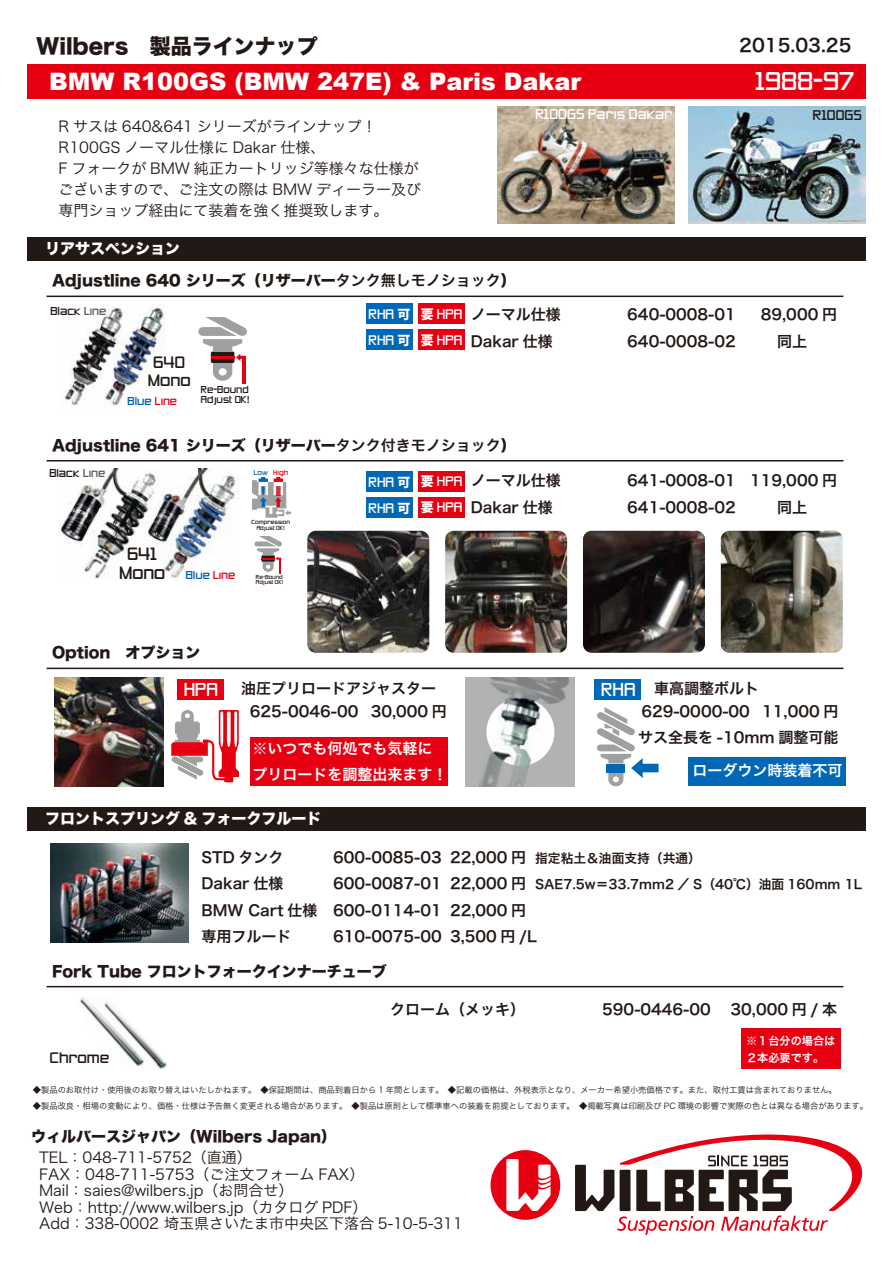
<style>
.page{position:relative;width:893px;height:1263px;background:#fff}
.page>*{position:absolute;margin:0;border:0;box-sizing:border-box;transform-origin:0 0}
.t1{font:900 24px "Arial";color:#fff}
.t2{font:24px "Zero Threes";color:#fff}
.t3{font:21px "Hira Kaku Std N W8";color:#221815}
.t4{font:18px "Hira Kaku Pro N W6";color:#221815}
.t5{font:17.4px "Zero Threes";color:#fff}
.t6{font:16.65px/19.6px "Zero Threes";color:#221815}
.t7{font:15.3px/18.1px "Zero Threes";color:#221815;text-align:center}
.t8{font:15px/26.2px "Hira Kaku Pro N W6";color:#221815}
.t9{font:15px/16.5px "Hira Kaku Pro N W3";color:#221815}
.t10{font:15px/32.4px "Hira Kaku Std N W8";color:#221815}
.t11{font:15px/26.2px "Hira Kaku Pro N W6";color:#fff}
.t12{font:15px "Hira Kaku Std N W8";color:#fff}
.t13{font:14.1px "Zero Threes";color:#221815}
.t14{font:13.2px "Zero Threes";color:#fff}
.t15{font:13.2px "Zero Threes";color:#221815}
.t16{font:12.9px/26px "Zero Threes";color:#fff}
.t17{font:12.75px/25.5px "Hira Kaku Pro N W6";color:#221815}
.t18{font:11.25px/17px "Hira Kaku Pro N W6";color:#fff}
.t19{font:10.65px "Zero Threes";color:#221815}
.t20{font:10.65px "Zero Threes";color:#005bac}
.t21{font:9.45px/9.9px "Zero Threes";color:#221815}
.t22{font:8.25px "Hira Kaku Pro N W3";color:#221815}
.t23{font:6.6px "Zero Threes";color:#e60012}
.t24{font:5.4px/5.7px "Zero Threes";color:#221815;text-align:center}
.t25{font:5.25px/5.6px "Zero Threes";color:#221815}
.s1{color:#fff}
.s2{font-family:"Hira Kaku Pro N W6"}
.s3{color:#595757}
.s4{color:#e60012}
.s5{font-family:"Koz Go Pr 6 N";font-weight:800}
.s6{color:#005bac}
.s7{font-size:10.65px;color:#005bac}
.s8{font-size:10.65px;color:#e60012}
</style>
<div class="page">
<div style="left:27px;top:808px;width:838px;height:23px;background:#221815"></div>
<img style="left:50px;top:843px;width:139px;height:100px">
<svg style="left:491px;top:1150px;width:69px;height:70px"></svg>
<svg style="left:575px;top:1134px;width:288px;height:101px"></svg>
<img style="left:307px;top:531px;width:122px;height:122px">
<div style="left:27px;top:64px;width:838px;height:35px;background:#e60012"></div>
<img style="left:688px;top:106px;width:177px;height:117px">
<img style="left:497px;top:106px;width:177px;height:117px">
<div style="left:27px;top:237px;width:838px;height:24px;background:#221815"></div>
<hr style="left:47px;top:296px;width:796px;height:1px;background:#221815">
<hr style="left:47px;top:460px;width:796px;height:1px;background:#221815">
<div style="left:418px;top:471px;width:47px;height:20px;background:#e60012"></div>
<div style="left:366px;top:471px;width:47px;height:20px;background:#0068b7"></div>
<div style="left:366px;top:497px;width:47px;height:20px;background:#0068b7"></div>
<div style="left:418px;top:497px;width:47px;height:20px;background:#e60012"></div>
<div style="left:418px;top:304px;width:47px;height:20px;background:#e60012"></div>
<div style="left:366px;top:304px;width:47px;height:20px;background:#0068b7"></div>
<div style="left:366px;top:330px;width:47px;height:20px;background:#0068b7"></div>
<div style="left:418px;top:330px;width:47px;height:20px;background:#e60012"></div>
<div style="left:250px;top:737px;width:197px;height:48px;background:#e60012"></div>
<hr style="left:47px;top:668px;width:796px;height:1px;background:#221815">
<svg style="left:466px;top:677px;width:109px;height:109px"></svg>
<div style="left:688px;top:757px;width:158px;height:28px;background:#0068b7"></div>
<div style="left:177px;top:679px;width:46px;height:21px;background:#e60012"></div>
<div style="left:594px;top:679px;width:47px;height:21px;background:#0068b7"></div>
<img style="left:55px;top:677px;width:109px;height:109px">
<svg style="left:171px;top:710px;width:68px;height:72px"></svg>
<svg style="left:597px;top:707px;width:62px;height:79px"></svg>
<img style="left:64px;top:304px;width:101px;height:102px">
<svg style="left:198px;top:318px;width:48px;height:63px"></svg>
<hr style="left:243px;top:357px;width:3px;height:27px;background:#e60012">
<svg style="left:254px;top:536px;width:28px;height:38px"></svg>
<img style="left:58px;top:468px;width:181px;height:111px">
<svg style="left:252px;top:477px;width:38px;height:41px"></svg>
<hr style="left:47px;top:986px;width:796px;height:1px;background:#221815">
<div style="left:741px;top:1028px;width:99px;height:41px;background:#e60012"></div>
<img style="left:80px;top:997px;width:87px;height:72px">
<img style="left:583px;top:531px;width:122px;height:122px">
<img style="left:445px;top:531px;width:122px;height:122px">
<img style="left:721px;top:531px;width:122px;height:122px">
<h2 class="t3" style="left:36px;top:34px;width:283px">Wilbers　製品ラインナップ</h2>
<p class="t4" style="left:739px;top:29px;width:114px">2015.03.25</p>
<h1 class="t2" style="left:755px;top:68px;width:101px">1988-97</h1>
<h1 class="t1" style="left:49px;top:64px;width:533px">BMW R100GS (BMW 247E) &amp; Paris Dakar</h1>
<p class="t9" style="left:59px;top:115px;width:364px;line-height:21px">R サスは 640&amp;641 シリーズがラインナップ！<br>R100GS ノーマル仕様に Dakar 仕様、<br>F フォークが BMW 純正カートリッジ等様々な仕様がございますので、ご注文の際は BMW ディーラー及び専門ショップ経由にて装着を強く推奨致します。</p>
<p class="t14" style="left:535px;top:107px;width:139px">R100GS Paris Dakar</p>
<p class="t15" style="left:813px;top:108px;width:51px">R100GS</p>
<p class="t10" style="left:52px;top:233px;width:465px;text-indent:-7px"><span class="s1">リアサスペンション<br></span>Adjustline 640 シリーズ（リザーバー<span class="s2">タンク無しモノショック</span>）</p>
<p class="t19" style="left:50px;top:305px;width:58px">Black <span class="s3">Line</span></p>
<p class="t7" style="left:148px;top:355px;width:44px">640<br>Mono</p>
<p class="t20" style="left:128px;top:395px;width:51px">Blue <span class="s4">Line</span></p>
<p class="t21" style="left:201px;top:385px;width:50px">Re-Bound<br>Adjust OK!</p>
<p class="t16" style="left:369px;top:303px;width:95px">RHA <span class="s5">可 要</span> HPA<br>RHA <span class="s5">可 要</span> HPA</p>
<p class="t8" style="left:471px;top:301px;width:91px">ノーマル仕様<br>Dakar 仕様</p>
<p class="t8" style="left:627px;top:301px;width:110px">640-0008-01<br>640-0008-02</p>
<p class="t8" style="left:761px;top:301px;width:78px;text-align:right">89,000 円同上　　</p>
<p class="t10" style="left:52px;top:429px;width:465px">Adjustline 641 シリーズ（リザーバー<span class="s2">タンク付きモノショック</span>）</p>
<p class="t16" style="left:369px;top:470px;width:95px">RHA <span class="s5">可 要</span> HPA<br>RHA <span class="s5">可 要</span> HPA</p>
<p class="t19" style="left:49px;top:468px;width:58px">Black <span class="s3">Line</span></p>
<p class="t23" style="left:254px;top:469px;width:36px"><span class="s6">Low</span> High</p>
<p class="t8" style="left:471px;top:467px;width:91px">ノーマル仕様<br>Dakar 仕様</p>
<p class="t8" style="left:627px;top:467px;width:110px">641-0008-01<br>641-0008-02</p>
<p class="t8" style="left:750px;top:467px;width:88px;text-align:right">119,000 円同上　　</p>
<p class="t6" style="left:119px;top:545px;width:118px;text-indent:8px">641<br>Mono <span class="s7">Blue</span> <span class="s8">Line</span></p>
<p class="t24" style="left:252px;top:520px;width:40px">Compression<br>Adjust OK!</p>
<p class="t25" style="left:256px;top:574px;width:29px">Re-Bound<br>Adjust OK!</p>
<p class="t10" style="left:52px;top:637px;width:150px">Option　オプション</p>
<p class="t8" style="left:250px;top:676px;width:199px;line-height:23px;text-indent:-9px">油圧プリロードアジャスター<br>625-0046-00 30,000 円</p>
<p class="t8" style="left:641px;top:676px;width:199px;line-height:23px;text-indent:13px">車高調整ボルト<br>629-0000-00 11,000 円</p>
<p class="t8" style="left:638px;top:724px;width:202px">サス全長を -10mm 調整可能</p>
<p class="t5" style="left:184px;top:680px;width:36px">HPA</p>
<p class="t5" style="left:601px;top:680px;width:36px">RHA</p>
<p class="t11" style="left:252px;top:734px;width:197px">※いつでも何処でも気軽にプリロードを調整出来ます！</p>
<p class="t11" style="left:693px;top:757px;width:152px">ローダウン時装着不可</p>
<p class="t12" style="left:45px;top:810px;width:278px">フロントスプリング &amp; フォークフルード</p>
<p class="t8" style="left:201px;top:844px;width:118px">STD タンク<br>Dakar 仕様<br>BMW Cart 仕様専用フルード</p>
<p class="t17" style="left:535px;top:845px;width:328px">指定粘土＆油面支持（共通）<br>SAE7.5w＝33.7mm2 ／ S（40℃）油面 160mm 1L</p>
<p class="t8" style="left:333px;top:844px;width:110px;text-align:justify">600-0085-03<br>600-0087-01<br>600-0114-01<br>610-0075-00</p>
<p class="t8" style="left:450px;top:844px;width:88px">22,000 円<br>22,000 円<br>22,000 円<br>3,500 円 /L</p>
<p class="t10" style="left:52px;top:955px;width:336px">Fork Tube フロントフォークインナーチューブ</p>
<p class="t13" style="left:50px;top:1050px;width:61px">Chrome</p>
<p class="t8" style="left:390px;top:995px;width:136px">クローム（メッキ）</p>
<p class="t8" style="left:602px;top:995px;width:110px">590-0446-00</p>
<p class="t8" style="left:731px;top:995px;width:108px">30,000 円 / 本</p>
<p class="t18" style="left:746px;top:1032px;width:91px">※１台分の場合は<br>２本必要です。</p>
<p class="t22" style="left:33px;top:1083px;width:805px">◆製品のお取付け・使用後のお取り替えはいたしかねます。　◆保証期間は、商品到着日から 1 年間とします。　◆記載の価格は、外税表示となり、メーカー希望小売価格です。また、取付工賃は含まれておりません。</p>
<p class="t22" style="left:33px;top:1099px;width:837px">◆製品改良・相場の変動により、価格・仕様は予告無く変更される場合があります。　◆製品は原則として標準車への装着を前提としております。　◆掲載写真は印刷及び PC 環境の影響で実際の色とは異なる場合があります。</p>
<p class="t10" style="left:31px;top:1120px;width:307px">ウィルバースジャパン（Wilbers Japan）</p>
<p class="t9" style="left:39px;top:1148px;width:425px">TEL：048-711-5752（直通）<br>FAX：048-711-5753（ご注文フォーム FAX）<br>Mail：saies@wilbers.jp（お問合せ）<br>Web：http://www.wilbers.jp（カタログ PDF）<br>Add：338-0002 埼玉県さいたま市中央区下落合 5-10-5-311</p>
</div>
